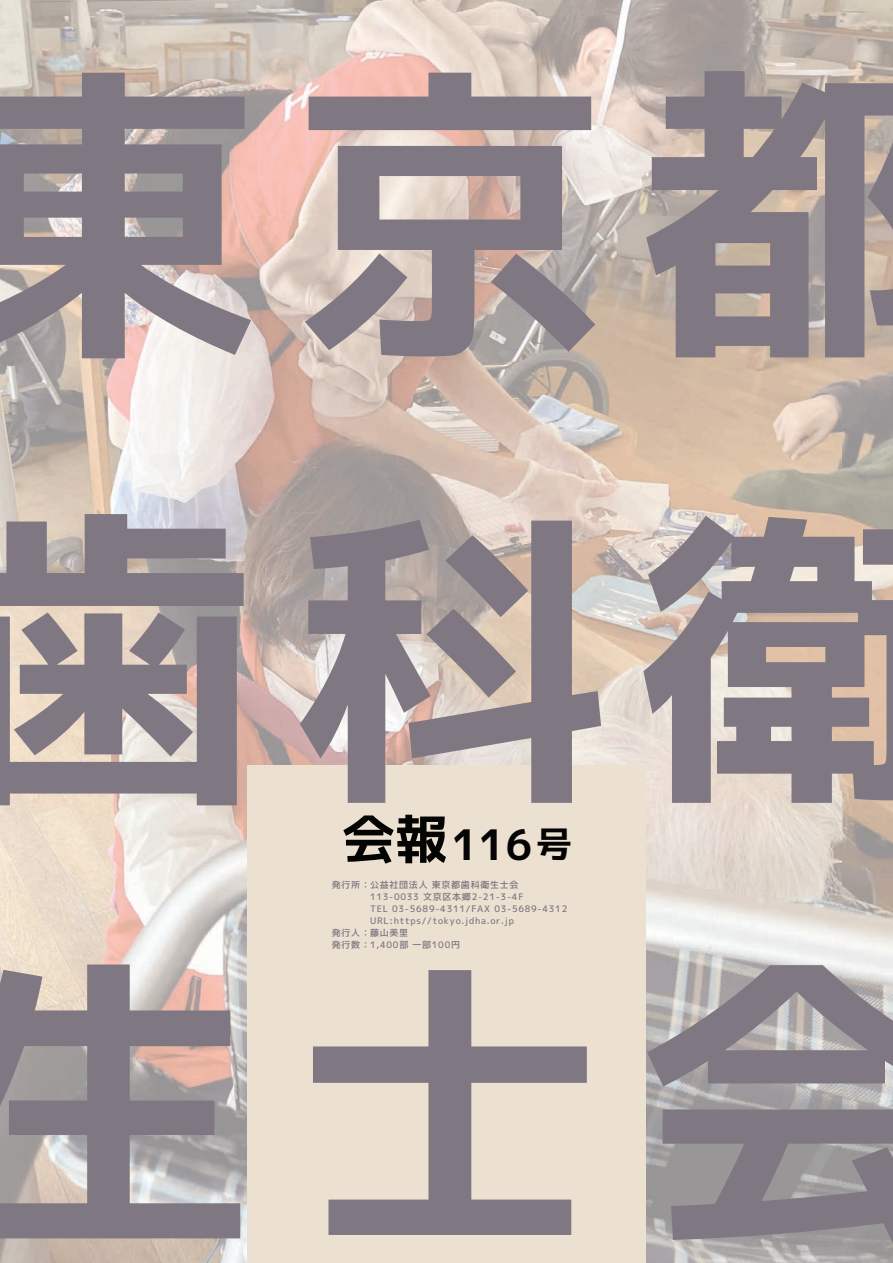
<style>
.page{position:relative;width:893px;height:1263px;background:#fff}
.page>*{position:absolute;margin:0;border:0;box-sizing:border-box;transform-origin:0 0}
.t1{font:318px/444.5px "Nico Kaku";letter-spacing:.09em;color:#7f7882;text-align:justify}
.t2{font:42px "mplus 1 p bold";color:#040503}
.t3{font:9px "mplus 1 p medium";letter-spacing:.08em;color:#7f7882}
.s1{font-size:52.5px}
.s2{font-size:36px}
</style>
<div class="page">
<img style="left:0;top:0;width:893px;height:1263px">
<div style="left:248px;top:765px;width:398px;height:498px;background:#ece1d1"></div>
<h1 class="t1" style="left:-56px;top:-17px;width:1013px">東京都歯科衛生士会</h1>
<h2 class="t2" style="left:342px;top:815px;width:231px"><span class="s1">会報</span>116<span class="s2">号</span></h2>
<p class="t3" style="left:332px;top:878px;width:188px">発行所：公益社団法人東京都歯科衛生士会</p>
<p class="t3" style="left:370px;top:890px;width:155px">113-0033 文京区本郷2-21-3-4F</p>
<p class="t3" style="left:370px;top:902px;width:199px">TEL 03-5689-4311/FAX 03-5689-4312</p>
<p class="t3" style="left:370px;top:914px;width:145px">URL:https//tokyo.jdha.or.jp</p>
<p class="t3" style="left:332px;top:926px;width:78px">発行人：藤山美里</p>
<p class="t3" style="left:332px;top:938px;width:130px">発行数：1,400部一部100円</p>
</div>
